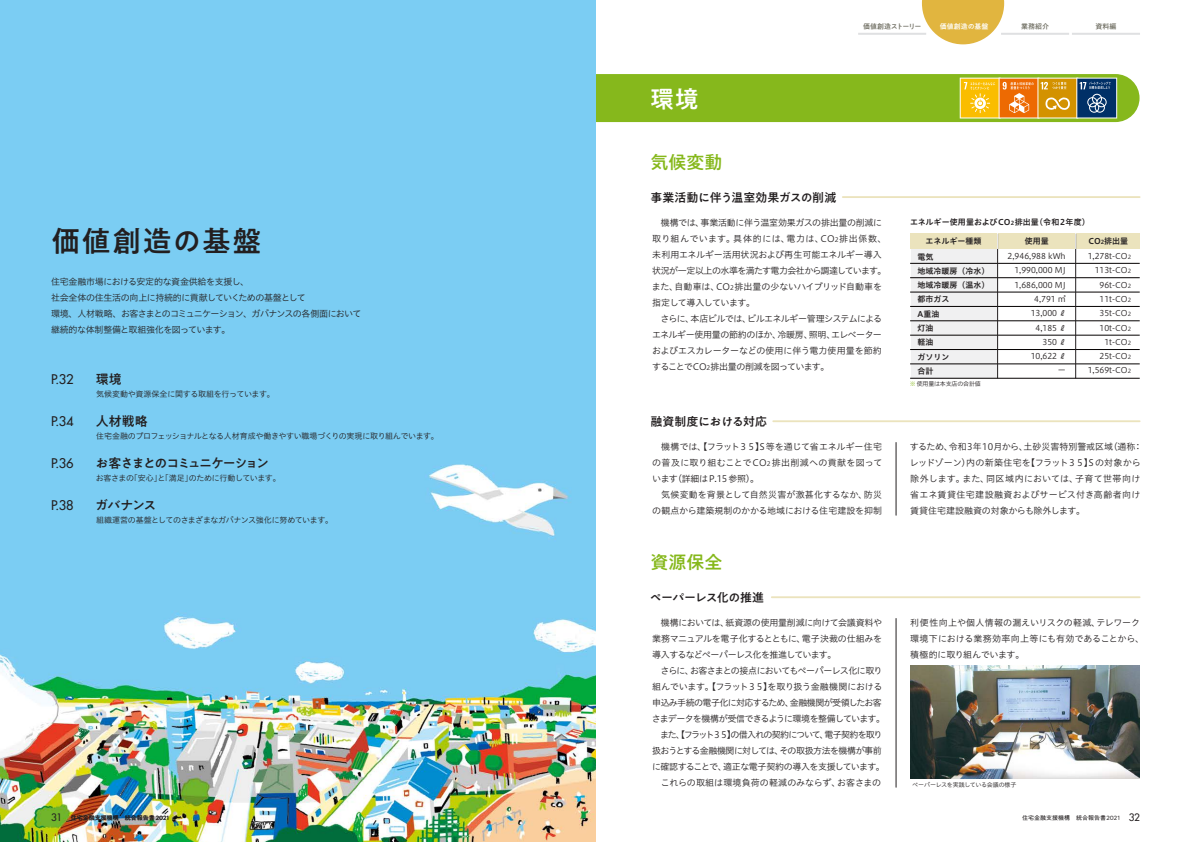
<style>
.page{position:relative;width:1191px;height:842px;background:#fff}
.page>*{position:absolute;margin:0;border:0;box-sizing:border-box;transform-origin:0 0}
.t1{font:500 29px "PA1 Gothic Std N";letter-spacing:.05em;color:#231f20}
.t2{font:500 24px "PA1 Gothic Std N";color:#fff}
.t3{font:500 18px "PA1 Gothic Std";color:#86b81c}
.t4{font:500 13px "Futura Std";letter-spacing:-.025em;color:#231f20}
.t5{font:500 13px "PA1 Gothic Std";letter-spacing:-.125em;color:#231f20}
.t6{font:500 13px "PA1 Gothic Std";letter-spacing:-.105em;color:#231f20}
.t7{font:500 12px "PA1 Gothic Std";letter-spacing:-.03em;color:#231f20}
.t8{font:500 12px "PA1 Gothic Std";letter-spacing:-.06em;color:#231f20}
.t9{font:9px/16px "Hiragino UD Sans Std N W3";letter-spacing:-.04em;color:#231f20}
.t10{font:9px/16px "Hiragino UD Sans Std N W3";letter-spacing:-.06em;color:#231f20}
.t11{font:9px/16px "Hiragino UD Sans Std N W3";color:#231f20}
.t12{font:9px/16px "Hiragino UD Sans Std N W3";letter-spacing:-.005em;color:#231f20}
.t13{font:9px/16px "Hiragino UD Sans Std N W3";letter-spacing:-.01em;color:#231f20}
.t14{font:8px/14.3px "Hiragino UD Sans Std N W3";letter-spacing:-.015em;color:#231f20;text-align:right}
.t15{font:8px "Hiragino UD Sans Std N W3";letter-spacing:-.05em;color:#231f20}
.t16{font:8px/14.3px "Hiragino UD Sans Std N W6";color:#231f20}
.t17{font:500 7px "PA1 Gothic Std";letter-spacing:-.095em;color:#717064}
.t18{font:500 7px "PA1 Gothic Std";color:#fff}
.t19{font:500 7px "PA1 Gothic Std";color:#717064}
.t20{font:6px "PA1 Gothic Std";color:#231f20}
.t21{font:6px "Hiragino UD Sans Std N W3";letter-spacing:-.035em;color:#231f20}
.s1{font-size:6.3px}
.s2{font-size:5.6px}
.s3{color:#86b81c}
.s4{font-family:"Futura Std";font-weight:500;font-size:10px}
</style>
<div class="page">
<div style="left:910px;top:249px;width:87px;height:129px;background:#f0f0f1"></div>
<hr style="left:842px;top:196px;width:297px;height:2px;background:#ebe3bd">
<hr style="left:773px;top:420px;width:366px;height:2px;background:#ebe3bd">
<hr style="left:771px;top:596px;width:368px;height:2px;background:#ebe3bd">
<svg style="left:922px;top:0;width:82px;height:44px"></svg>
<hr style="left:858px;top:33px;width:68px;height:2px;background:#dfe0e2">
<hr style="left:1001px;top:33px;width:68px;height:2px;background:#dfe0e2">
<hr style="left:1072px;top:33px;width:68px;height:2px;background:#dfe0e2">
<hr style="left:910px;top:349px;width:229px;height:1px;background:#040000">
<hr style="left:910px;top:364px;width:229px;height:1px;background:#040000">
<hr style="left:910px;top:335px;width:229px;height:1px;background:#040000">
<hr style="left:910px;top:321px;width:229px;height:1px;background:#040000">
<hr style="left:910px;top:306px;width:229px;height:1px;background:#040000">
<hr style="left:910px;top:292px;width:229px;height:1px;background:#040000">
<hr style="left:910px;top:278px;width:229px;height:1px;background:#040000">
<hr style="left:910px;top:263px;width:229px;height:1px;background:#040000">
<div style="left:910px;top:234px;width:229px;height:15px;background:#ebe3bd"></div>
<img style="left:910px;top:666px;width:230px;height:112px">
<hr style="left:896px;top:442px;width:1px;height:73px;background:#231f20">
<hr style="left:896px;top:618px;width:1px;height:169px;background:#231f20">
<hr style="left:1075px;top:234px;width:1px;height:144px;background:#231f20">
<svg style="left:1075px;top:233px;width:1px;height:16px"></svg>
<hr style="left:997px;top:234px;width:1px;height:144px;background:#231f20">
<svg style="left:997px;top:233px;width:1px;height:16px"></svg>
<hr style="left:910px;top:378px;width:229px;height:1px;background:#040000">
<svg style="left:595px;top:74px;width:544px;height:48px;background:#94af29"></svg>
<img style="left:0;top:0;width:595px;height:842px">
<h1 class="t1" style="left:52px;top:224px;width:212px">価値創造の基盤</h1>
<p class="t9" style="left:51px;top:273px;width:312px">住宅金融市場における安定的な資金供給を支援し、<br>社会全体の住生活の向上に持続的に貢献していくための基盤として<br>環境、人材戦略、お客さまとのコミュニケーション、ガバナンスの各側面において継続的な体制整備と取組強化を図っています。</p>
<h3 class="t4" style="left:51px;top:371px;width:24px">P.32</h3>
<h3 class="t4" style="left:51px;top:413px;width:24px">P.34</h3>
<h3 class="t4" style="left:51px;top:455px;width:24px">P.36</h3>
<h3 class="t4" style="left:51px;top:497px;width:24px">P.38</h3>
<h3 class="t6" style="left:96px;top:371px;width:27px">環境</h3>
<h3 class="t6" style="left:96px;top:413px;width:53px">人材戦略</h3>
<h3 class="t5" style="left:96px;top:455px;width:175px">お客さまとのコミュニケーション</h3>
<h3 class="t6" style="left:95px;top:497px;width:63px">ガバナンス</h3>
<p class="t14" style="left:96px;top:386px;width:180px">気候変動や資源保全に関する取組を行っています。</p>
<p class="t15" style="left:96px;top:430px;width:344px">住宅金融のプロフェッショナルとなる人材育成や働きやすい職場づくりの実現に取り組んでいます。</p>
<p class="t15" style="left:96px;top:472px;width:186px">お客さまの「安心」と「満足」のために行動しています。</p>
<p class="t15" style="left:96px;top:514px;width:239px">組織運営の基盤としてのさまざまなガバナンス強化に努めています。</p>
<h2 class="t2" style="left:650px;top:84px;width:50px">環境</h2>
<h3 class="t3" style="left:650px;top:151px;width:73px">気候変動</h3>
<h3 class="t7" style="left:650px;top:190px;width:187px">事業活動に伴う温室効果ガスの削減</h3>
<p class="t17" style="left:863px;top:22px;width:60px">価値創造ストーリー</p>
<p class="t18" style="left:940px;top:22px;width:50px">価値創造の基盤</p>
<p class="t19" style="left:1021px;top:22px;width:30px">業務紹介</p>
<p class="t19" style="left:1095px;top:22px;width:22px">資料編</p>
<p class="t9" style="left:652px;top:214px;width:236px">　機構では、事業活動に伴う温室効果ガスの排出量の削減に取り組んでいます。具体的には、電力は、CO<span class="s1">2</span>排出係数、未利用エネルギー活用状況および再生可能エネルギー導入状況が一定以上の水準を満たす電力会社から調達しています。また、自動車は、CO<span class="s1">2</span>排出量の少ないハイブリッド自動車を指定して導入しています。<br>　さらに、本店ビルでは、ビルエネルギー管理システムによるエネルギー使用量の節約のほか、冷暖房、照明、エレベーターおよびエスカレーターなどの使用に伴う電力使用量を節約することでCO<span class="s1">2</span>排出量の削減を図っています。</p>
<h3 class="t7" style="left:650px;top:415px;width:118px">融資制度における対応</h3>
<p class="t16" style="left:910px;top:215px;width:181px">エネルギー使用量およびCO<span class="s2">2</span>排出量（令和2年度）</p>
<p class="t16" style="left:917px;top:233px;width:65px;line-height:15.6px;text-indent:8px">エネルギー種類電気</p>
<p class="t16" style="left:917px;top:263px;width:73px">地域冷暖房（冷水）地域冷暖房（温水）都市ガス<br>A重油<br>灯油<br>軽油<br>ガソリン<br>合計</p>
<p class="t16" style="left:1024px;top:233px;width:25px">使用量</p>
<p class="t16" style="left:1088px;top:233px;width:41px">CO<span class="s2">2</span>排出量</p>
<p class="t14" style="left:1007px;top:248px;width:60px">2,946,988 kWh<br>1,990,000 MJ<br>1,686,000 MJ<br>4,791 ㎥<br>13,000 ℓ<br>4,185 ℓ<br>350 ℓ<br>10,622 ℓ<br>ー</p>
<p class="t14" style="left:1087px;top:248px;width:45px">1,278t-CO<span class="s2">2<br></span>113t-CO<span class="s2">2<br></span>96t-CO<span class="s2">2<br></span>11t-CO<span class="s2">2<br></span>35t-CO<span class="s2">2<br></span>10t-CO<span class="s2">2<br></span>1t-CO<span class="s2">2<br></span>25t-CO<span class="s2">2<br></span>1,569t-CO<span class="s2">2</span></p>
<p class="t21" style="left:909px;top:379px;width:73px"><span class="s3">※</span> 使用量は本支店の合計値</p>
<p class="t12" style="left:652px;top:438px;width:232px">　機構では、【フラット３５】S等を通じて省エネルギー住宅の普及に取り組むことでCO<span class="s1">2</span> 排出削減への貢献を図っています（詳細はP.15参照）。<br>　気候変動を背景として自然災害が激甚化するなか、防災の観点から建築規制のかかる地域における住宅建設を抑制</p>
<p class="t11" style="left:909px;top:438px;width:234px">するため、令和3年10月から、土砂災害特別警戒区域（通称：レッドゾーン）内の新築住宅を【フラット３５】Sの対象から除外します。また、同区域内においては、子育て世帯向け省エネ賃貸住宅建設融資およびサービス付き高齢者向け賃貸住宅建設融資の対象からも除外します。</p>
<h3 class="t3" style="left:650px;top:552px;width:73px">資源保全</h3>
<h3 class="t8" style="left:650px;top:591px;width:116px">ペーパーレス化の推進</h3>
<p class="t10" style="left:652px;top:614px;width:235px">　機構においては、紙資源の使用量削減に向けて会議資料や業務マニュアルを電子化するとともに、電子決裁の仕組みを導入するなどペーパーレス化を推進しています。<br>　さらに、お客さまとの接点においてもペーパーレス化に取り組んでいます。【フラット３５】を取り扱う金融機関における申込み手続の電子化に対応するため、金融機関が受領したお客さまデータを機構が受信できるように環境を整備しています。　また、【フラット３５】の借入れの契約について、電子契約を取り扱おうとする金融機関に対しては、その取扱方法を機構が事前に確認することで、適正な電子契約の導入を支援しています。　これらの取組は環境負荷の軽減のみならず、お客さまの</p>
<p class="t13" style="left:910px;top:614px;width:235px">利便性向上や個人情報の漏えいリスクの軽減、テレワーク環境下における業務効率向上等にも有効であることから、積極的に取り組んでいます。</p>
<p class="t21" style="left:912px;top:780px;width:106px">ペーパーレスを実践している会議の様子</p>
<p class="t20" style="left:51px;top:815px;width:120px"><span class="s4">31</span> 住宅金融支援機構　統合報告書 2021</p>
<p class="t20" style="left:1022px;top:815px;width:119px">住宅金融支援機構　統合報告書2021 <span class="s4">32</span></p>
</div>
